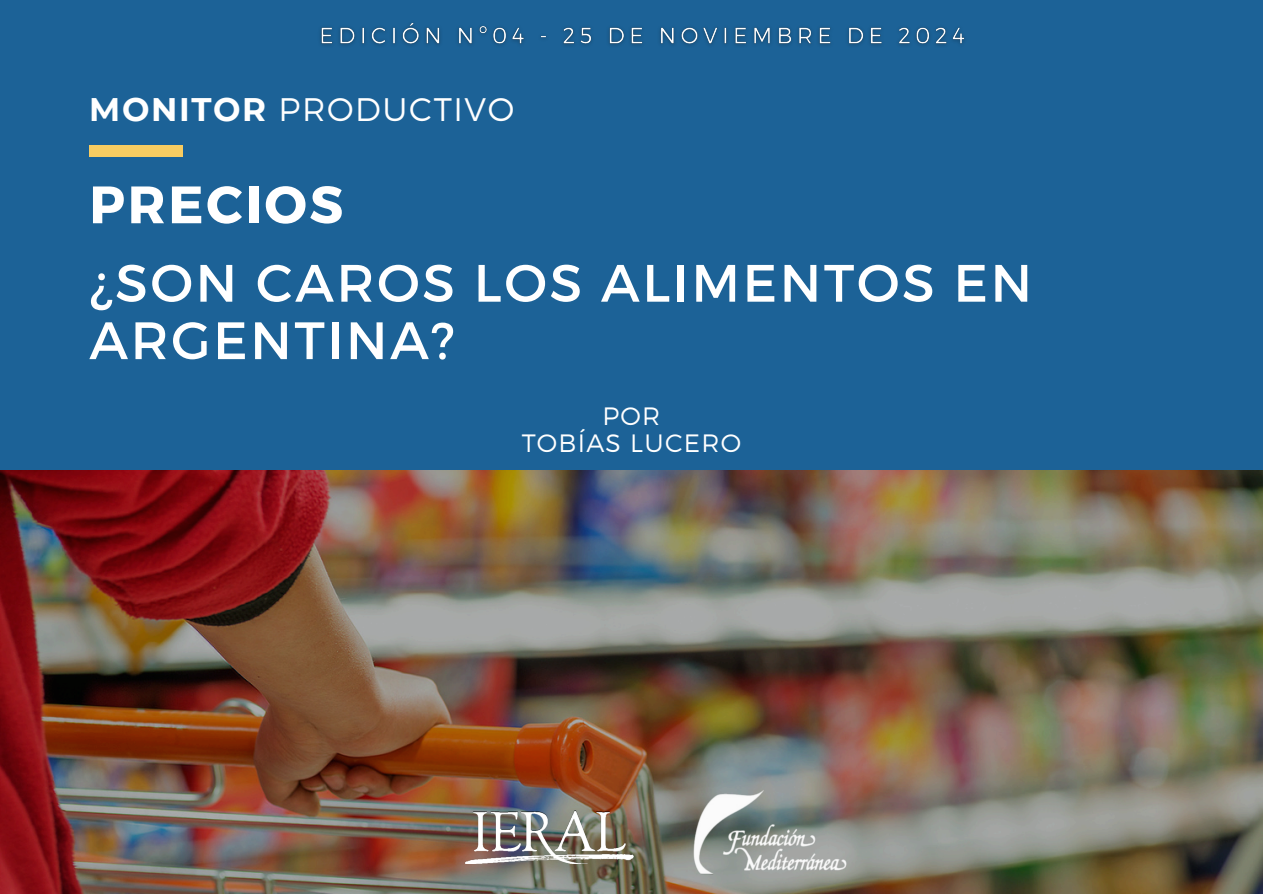
<style>
.page{position:relative;width:1263px;height:894px;background:#fff}
.page>*{position:absolute;margin:0;border:0;box-sizing:border-box;transform-origin:0 0}
.t1{font:52.5px/57.3px "Montserrat";letter-spacing:.05em;color:#fff}
.t2{font:700 52.5px "Montserrat";letter-spacing:.05em;color:#fff}
.t3{font:300 32.55px "Montserrat";letter-spacing:.05em;color:#fff}
.t4{font:300 25.05px/27px "Montserrat";letter-spacing:.05em;color:#fff;text-align:center}
.s1{font-weight:700}
</style>
<div class="page">
<div style="left:0;top:0;width:1263px;height:893px;background:#1c6297"></div>
<div style="left:89px;top:145px;width:93px;height:11px;background:#f8cc61"></div>
<img style="left:0;top:470px;width:1263px;height:423px">
<img style="left:462px;top:808px;width:175px;height:55px">
<svg style="left:691px;top:788px;width:157px;height:86px;background:#9ca09c"></svg>
<img style="left:320px;top:22px;width:645px;height:24px">
<h3 class="t3" style="left:89px;top:89px;width:427px"><span class="s1">MONITOR</span> PRODUCTIVO</h3>
<h4 class="t2" style="left:89px;top:170px;width:255px">PRECIOS</h4>
<h2 class="t1" style="left:89px;top:251px;width:944px">¿SON CAROS LOS ALIMENTOS EN<br>ARGENTINA?</h2>
<h1 class="t4" style="left:522px;top:401px;width:221px">POR<br>TOBÍAS LUCERO</h1>
</div>
